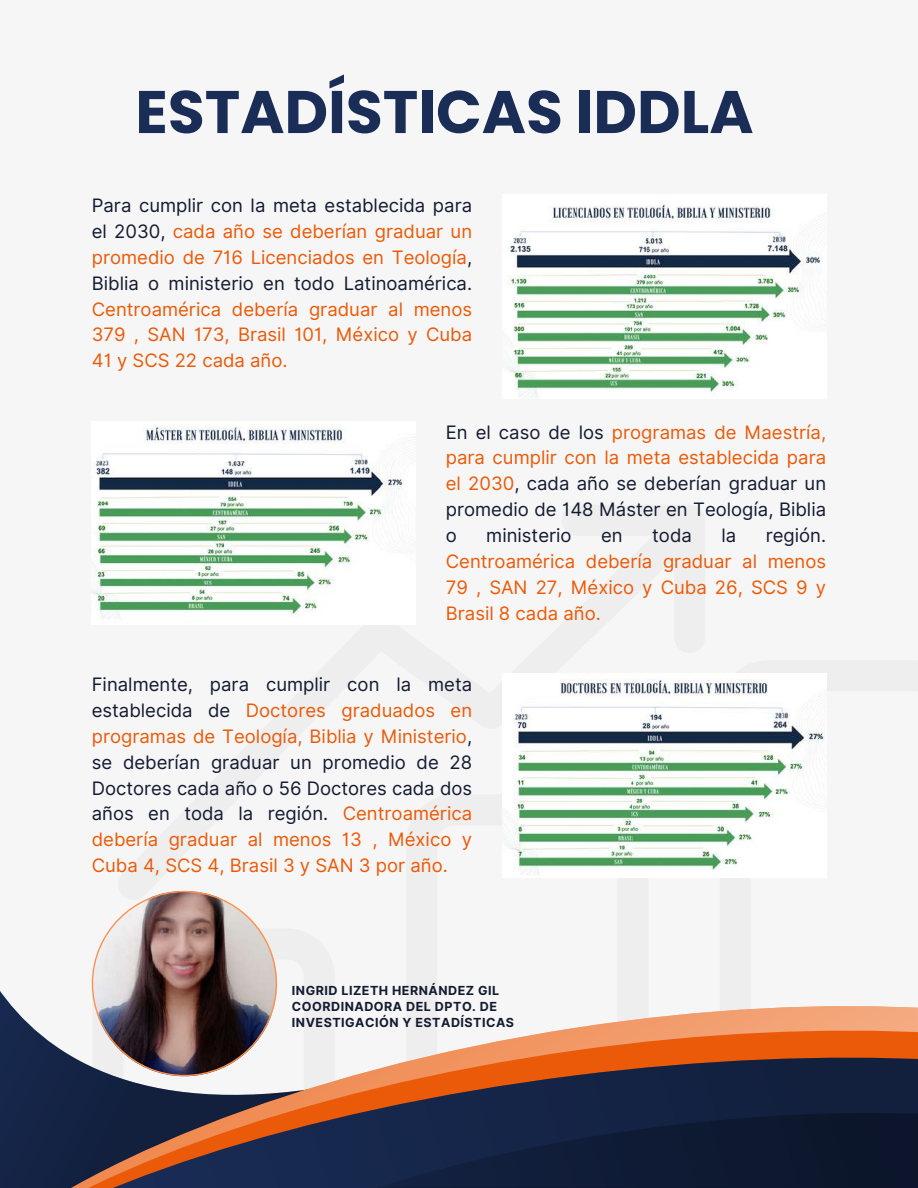
<style>
.page{position:relative;width:918px;height:1188px;background:#f6f6f6}
.page>*{position:absolute;margin:0;border:0;box-sizing:border-box;transform-origin:0 0}
.t1{font:700 60px "Poppins";color:#1a2d57}
.t2{font:18.45px/25.8px "Inter";color:#ea5a09;text-align:justify}
.t3{font:18.45px/25.8px "Inter";color:#131b31;text-align:justify}
.t4{font:700 12.45px/15.6px "Inter";letter-spacing:.04em;color:#131b31}
.s1{color:#ea5a09}
.s2{color:#131b31}
</style>
<div class="page">
<svg style="left:0;top:1006px;width:918px;height:21px"></svg>
<svg style="left:0;top:1027px;width:918px;height:28px"></svg>
<svg style="left:0;top:1057px;width:918px;height:131px;background:#57454b"></svg>
<svg style="left:191px;top:1113px;width:727px;height:75px;background:#1e233b"></svg>
<img style="left:509px;top:205px;width:311px;height:191px">
<img style="left:93px;top:427px;width:310px;height:187px">
<img style="left:505px;top:680px;width:319px;height:190px">
<img style="left:92px;top:891px;width:185px;height:185px">
<h1 class="t1" style="left:135px;top:70px;width:620px">ESTADÍSTICAS IDDLA</h1>
<p class="t3" style="left:92px;top:192px;width:382px">Para cumplir con la meta establecida para el 2030, <span class="s1">cada año se deberían graduar un promedio de 716 Licenciados en Teología</span>, Biblia o ministerio en todo Latinoamérica.</p>
<p class="t2" style="left:92px;top:296px;width:382px">Centroamérica debería graduar al menos 379 , SAN 173, Brasil 101, México y Cuba 41 y SCS 22 cada año.</p>
<p class="t3" style="left:446px;top:419px;width:382px">En el caso de los <span class="s1">programas de Maestría, para cumplir con la meta establecida para el 2030</span>, cada año se deberían graduar un promedio de 148 Máster en Teología, Biblia o</p>
<p class="t3" style="left:486px;top:523px;width:87px">ministerio</p>
<p class="t3" style="left:601px;top:523px;width:23px">en</p>
<p class="t3" style="left:652px;top:523px;width:41px">toda</p>
<p class="t3" style="left:721px;top:523px;width:16px">la</p>
<p class="t3" style="left:766px;top:523px;width:62px">región.</p>
<p class="t2" style="left:446px;top:548px;width:382px">Centroamérica debería graduar al menos 79 , SAN 27, México y Cuba 26, SCS 9 y Brasil 8 cada año.</p>
<p class="t2" style="left:92px;top:671px;width:382px"><span class="s2">Finalmente, para cumplir con la meta establecida de</span> Doctores graduados en programas de Teología, Biblia y Ministerio<span class="s2">, se deberían graduar un promedio de 28<br>Doctores cada año o 56 Doctores cada dos años en toda la región.</span> Centroamérica debería graduar al menos 13 , México y Cuba 4, SCS 4, Brasil 3 y SAN 3 por año.</p>
<p class="t4" style="left:292px;top:983px;width:224px">INGRID LIZETH HERNÁNDEZ GIL<br>COORDINADORA DEL DPTO. DE<br>INVESTIGACIÓN Y ESTADÍSTICAS</p>
</div>
